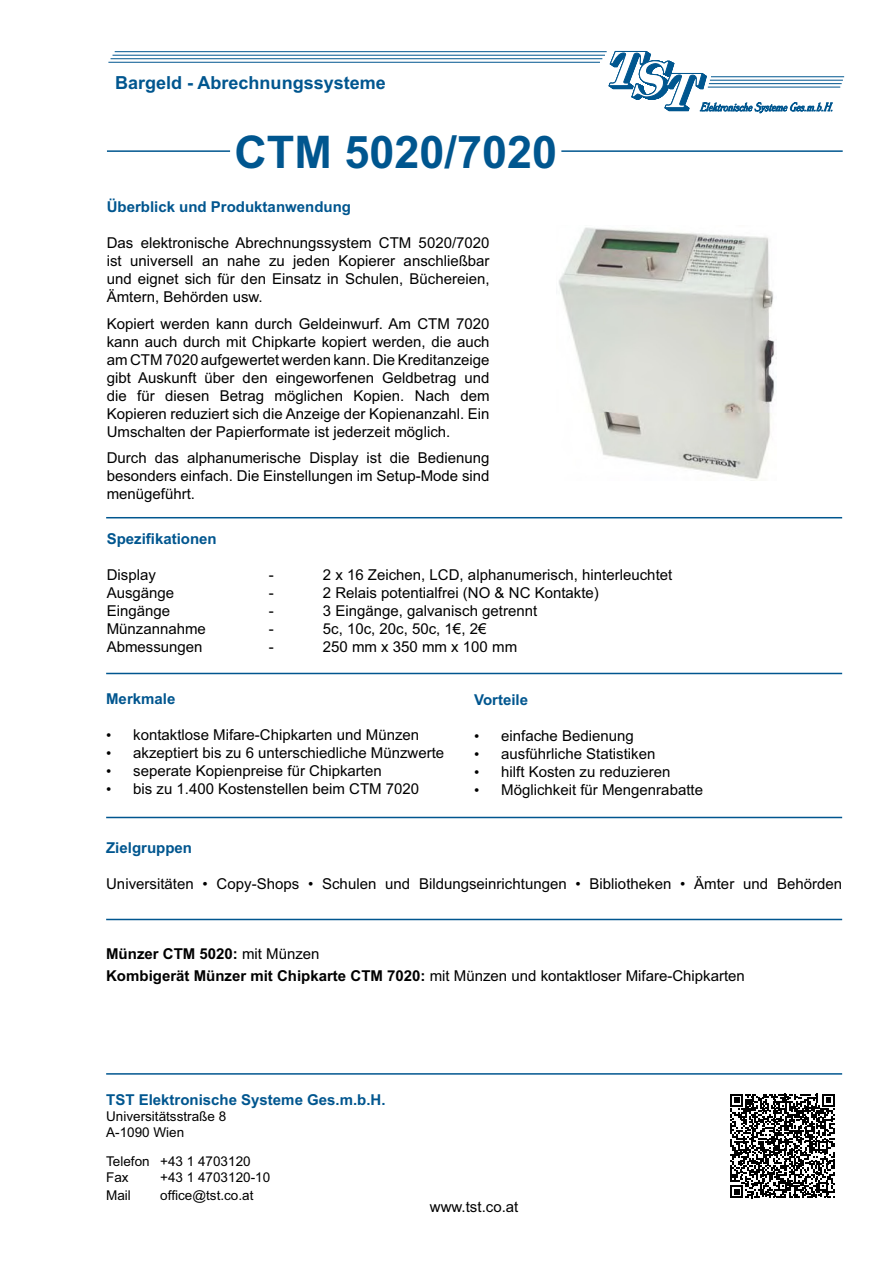
<style>
.page{position:relative;width:893px;height:1263px;background:#fff}
.page>*{position:absolute;margin:0;border:0;box-sizing:border-box;transform-origin:0 0}
.t1{font:700 45px "Arial";color:#00568f}
.t2{font:700 18px "Arial";color:#00568f}
.t3{font:15px/18px "Arial";color:#000;text-align:justify}
.t4{font:700 15px "Arial";color:#00568f}
.t5{font:700 15px/22.2px "Arial";color:#000}
.t6{font:13.5px/16.2px "Arial";color:#000}
.s1{font-family:"Times New Roman"}
.s2{font-weight:400}
</style>
<div class="page">
<hr style="left:711px;top:76px;width:133px;height:1px;background:#00568f">
<hr style="left:710px;top:80px;width:132px;height:1px;background:#00568f">
<hr style="left:709px;top:83px;width:132px;height:1px;background:#00568f">
<hr style="left:707px;top:87px;width:133px;height:1px;background:#00568f">
<svg style="left:108px;top:50px;width:724px;height:64px"></svg>
<hr style="left:115px;top:51px;width:491px;height:1px;background:#00568f">
<hr style="left:112px;top:55px;width:493px;height:1px;background:#00568f">
<hr style="left:110px;top:58px;width:492px;height:1px;background:#00568f">
<hr style="left:108px;top:62px;width:492px;height:1px;background:#00568f">
<svg style="left:730px;top:1094px;width:104px;height:104px"></svg>
<hr style="left:106px;top:517px;width:736px;height:1px;background:#00568f">
<hr style="left:106px;top:673px;width:736px;height:1px;background:#00568f">
<hr style="left:106px;top:817px;width:736px;height:1px;background:#00568f">
<hr style="left:106px;top:919px;width:736px;height:1px;background:#00568f">
<hr style="left:106px;top:1073px;width:736px;height:2px;background:#00568f">
<hr style="left:107px;top:150px;width:123px;height:2px;background:#00568f">
<hr style="left:561px;top:150px;width:281px;height:2px;background:#00568f">
<img style="left:559px;top:227px;width:216px;height:254px">
<p class="t2" style="left:115px;top:76px;width:272px">Bargeld - Abrechnungssysteme</p>
<h1 class="t1" style="left:234px;top:135px;width:324px">CTM 5020/7020</h1>
<p class="t4" style="left:107px;top:202px;width:246px">Überblick und Produktanwendung</p>
<p class="t3" style="left:107px;top:235px;width:384px">Das elektronische Abrechnungssystem CTM 5020/7020 ist universell an nahe zu jeden Kopierer anschließbar und eignet sich für den Einsatz in Schulen, Büchereien, Ämtern, Behörden usw.</p>
<p class="t3" style="left:107px;top:316px;width:384px">Kopiert werden kann durch Geldeinwurf. Am CTM 7020 kann auch durch mit Chipkarte kopiert werden, die auch am CTM 7020 aufgewertet werden kann. Die Kreditanzeige gibt Auskunft über den eingeworfenen Geldbetrag und die für diesen Betrag möglichen Kopien. Nach dem Kopieren reduziert sich die Anzeige der Kopienanzahl. Ein Umschalten der Papierformate ist jederzeit möglich.</p>
<p class="t3" style="left:107px;top:450px;width:384px">Durch das alphanumerische Display ist die Bedienung besonders einfach. Die Einstellungen im Setup-Mode sind menügeführt.</p>
<p class="t4" style="left:107px;top:534px;width:112px">Spezifikationen</p>
<p class="t3" style="left:107px;top:567px;width:51px">Display</p>
<p class="t3" style="left:269px;top:567px;width:6px">-</p>
<p class="t3" style="left:323px;top:567px;width:351px">2 x 16 Zeichen, LCD, alphanumerisch, hinterleuchtet</p>
<p class="t3" style="left:107px;top:585px;width:69px">Ausgänge</p>
<p class="t3" style="left:269px;top:585px;width:6px">-</p>
<p class="t3" style="left:323px;top:585px;width:277px">2 Relais potentialfrei (NO &amp; NC Kontakte)</p>
<p class="t3" style="left:107px;top:603px;width:65px">Eingänge</p>
<p class="t3" style="left:269px;top:603px;width:6px">-</p>
<p class="t3" style="left:323px;top:603px;width:216px">3 Eingänge, galvanisch getrennt</p>
<p class="t3" style="left:107px;top:621px;width:101px">Münzannahme</p>
<p class="t3" style="left:269px;top:621px;width:6px">-</p>
<p class="t3" style="left:323px;top:621px;width:165px">5c, 10c, 20c, 50c, 1€, 2€</p>
<p class="t3" style="left:107px;top:639px;width:97px">Abmessungen</p>
<p class="t3" style="left:269px;top:639px;width:6px">-</p>
<p class="t3" style="left:323px;top:639px;width:196px">250 mm x 350 mm x 100 mm</p>
<p class="t4" style="left:474px;top:694px;width:55px">Vorteile</p>
<p class="t3" style="left:474px;top:728px;width:161px"><span class="s1">•</span> einfache Bedienung</p>
<p class="t3" style="left:474px;top:746px;width:183px"><span class="s1">•</span> ausführliche Statistiken</p>
<p class="t3" style="left:474px;top:764px;width:198px"><span class="s1">•</span> hilft Kosten zu reduzieren</p>
<p class="t3" style="left:474px;top:782px;width:230px"><span class="s1">•</span> Möglichkeit für Mengenrabatte</p>
<p class="t4" style="left:106px;top:693px;width:71px">Merkmale</p>
<p class="t3" style="left:106px;top:727px;width:314px"><span class="s1">•</span> kontaktlose Mifare-Chipkarten und Münzen</p>
<p class="t3" style="left:106px;top:745px;width:339px"><span class="s1">•</span> akzeptiert bis zu 6 unterschiedliche Münzwerte</p>
<p class="t3" style="left:106px;top:763px;width:277px"><span class="s1">•</span> seperate Kopienpreise für Chipkarten</p>
<p class="t3" style="left:106px;top:781px;width:314px"><span class="s1">•</span> bis zu 1.400 Kostenstellen beim CTM 7020</p>
<p class="t4" style="left:106px;top:842px;width:87px">Zielgruppen</p>
<p class="t3" style="left:106px;top:876px;width:737px">Universitäten • Copy-Shops • Schulen und Bildungseinrichtungen • Bibliotheken • Ämter und Behörden</p>
<p class="t5" style="left:106px;top:944px;width:640px">Münzer CTM 5020: <span class="s2">mit Münzen<br></span>Kombigerät Münzer mit Chipkarte CTM 7020: <span class="s2">mit Münzen und kontaktloser Mifare-Chipkarten</span></p>
<p class="t4" style="left:106px;top:1094px;width:281px">TST Elektronische Systeme Ges.m.b.H.</p>
<p class="t6" style="left:106px;top:1109px;width:122px">Universitätsstraße 8<br>A-1090 Wien</p>
<p class="t6" style="left:106px;top:1154px;width:146px">Telefon +43 1 4703120<br>Fax</p>
<p class="t6" style="left:160px;top:1171px;width:111px">+43 1 4703120-10</p>
<p class="t6" style="left:106px;top:1189px;width:26px">Mail</p>
<p class="t6" style="left:160px;top:1189px;width:95px">office@tst.co.at</p>
<p class="t3" style="left:430px;top:1199px;width:90px">www.tst.co.at</p>
</div>
